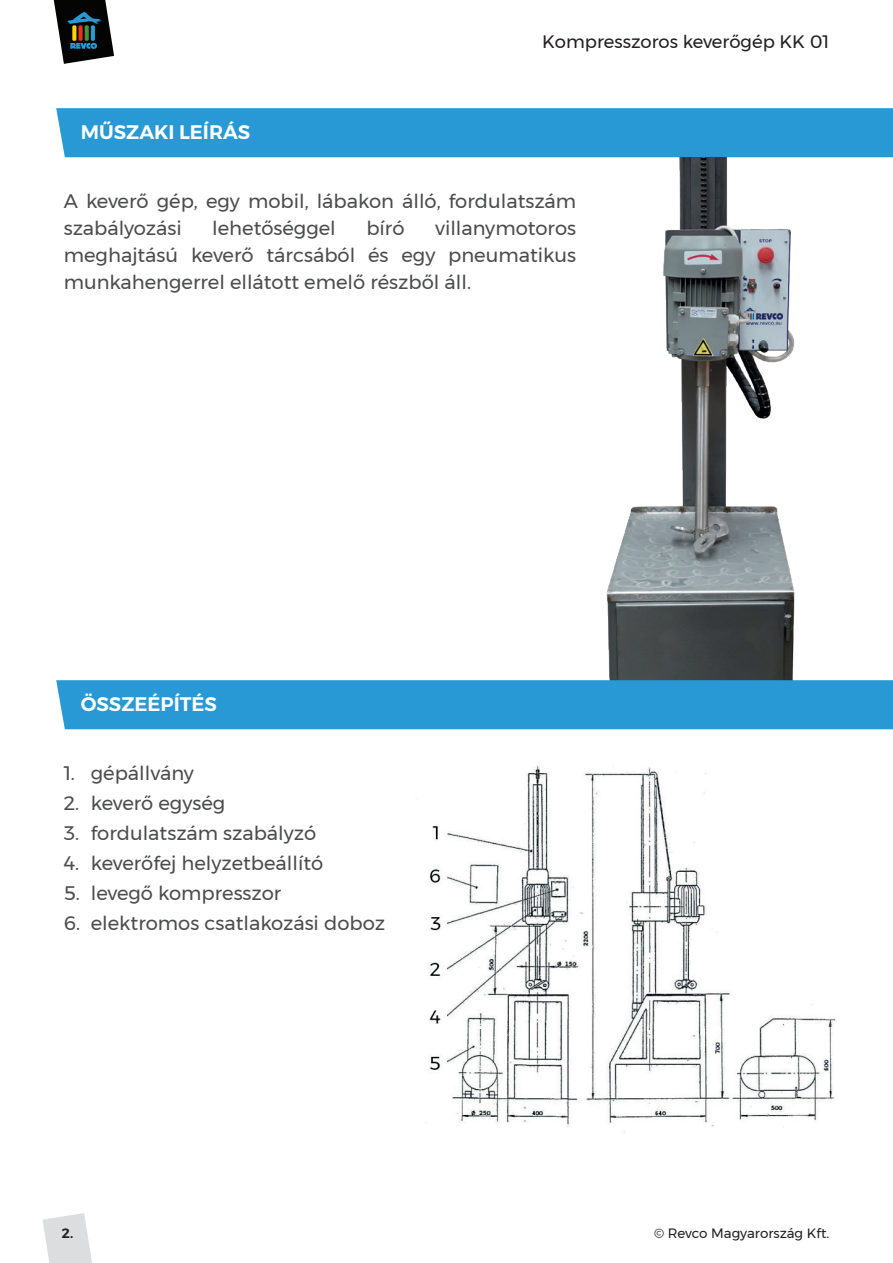
<style>
.page{position:relative;width:893px;height:1263px;background:#fff}
.page>*{position:absolute;margin:0;border:0;box-sizing:border-box;transform-origin:0 0}
.t1{font:19.5px/27px "Montserrat";color:#4b4c4d}
.t2{font:600 19.5px "Montserrat";color:#fff}
.t3{font:18px "Montserrat";color:#231f20}
.t4{font:13.5px "Montserrat";color:#231f20}
.t5{font:600 13.5px "Montserrat";color:#231f20}
</style>
<div class="page">
<svg style="left:54px;top:0;width:60px;height:64px"></svg>
<svg style="left:43px;top:1213px;width:49px;height:50px"></svg>
<div style="left:56px;top:108px;width:837px;height:49px;background:#2999d5"></div>
<img style="left:577px;top:157px;width:252px;height:523px">
<div style="left:56px;top:680px;width:837px;height:49px;background:#2999d5"></div>
<img style="left:426px;top:765px;width:410px;height:368px">
<p class="t2" style="left:81px;top:117px;width:171px">MŰSZAKI LEÍRÁS</p>
<p class="t3" style="left:542px;top:28px;width:288px">Kompresszoros keverőgép KK 01</p>
<p class="t1" style="left:64px;top:187px;width:514px">A keverő gép, egy mobil, lábakon álló, fordulatszám szabályozási</p>
<p class="t1" style="left:212px;top:214px;width:125px">lehetőséggel</p>
<p class="t1" style="left:366px;top:214px;width:40px">bíró</p>
<p class="t1" style="left:64px;top:214px;width:514px;text-align:justify;text-indent:371px">villanymotoros meghajtású keverő tárcsából és egy pneumatikus munkahengerrel ellátott emelő részből áll.</p>
<p class="t2" style="left:81px;top:689px;width:138px">ÖSSZEÉPÍTÉS</p>
<p class="t1" style="left:64px;top:759px;width:132px">1. gépállvány</p>
<p class="t1" style="left:64px;top:789px;width:163px">2. keverő egység</p>
<p class="t1" style="left:64px;top:819px;width:254px">3. fordulatszám szabályzó</p>
<p class="t1" style="left:64px;top:849px;width:261px">4. keverőfej helyzetbeállító</p>
<p class="t1" style="left:64px;top:879px;width:219px">5. levegő kompresszor</p>
<p class="t1" style="left:64px;top:909px;width:323px">6. elektromos csatlakozási doboz</p>
<p class="t5" style="left:62px;top:1223px;width:13px">2.</p>
<p class="t4" style="left:654px;top:1223px;width:177px">© Revco Magyarország Kft.</p>
</div>
